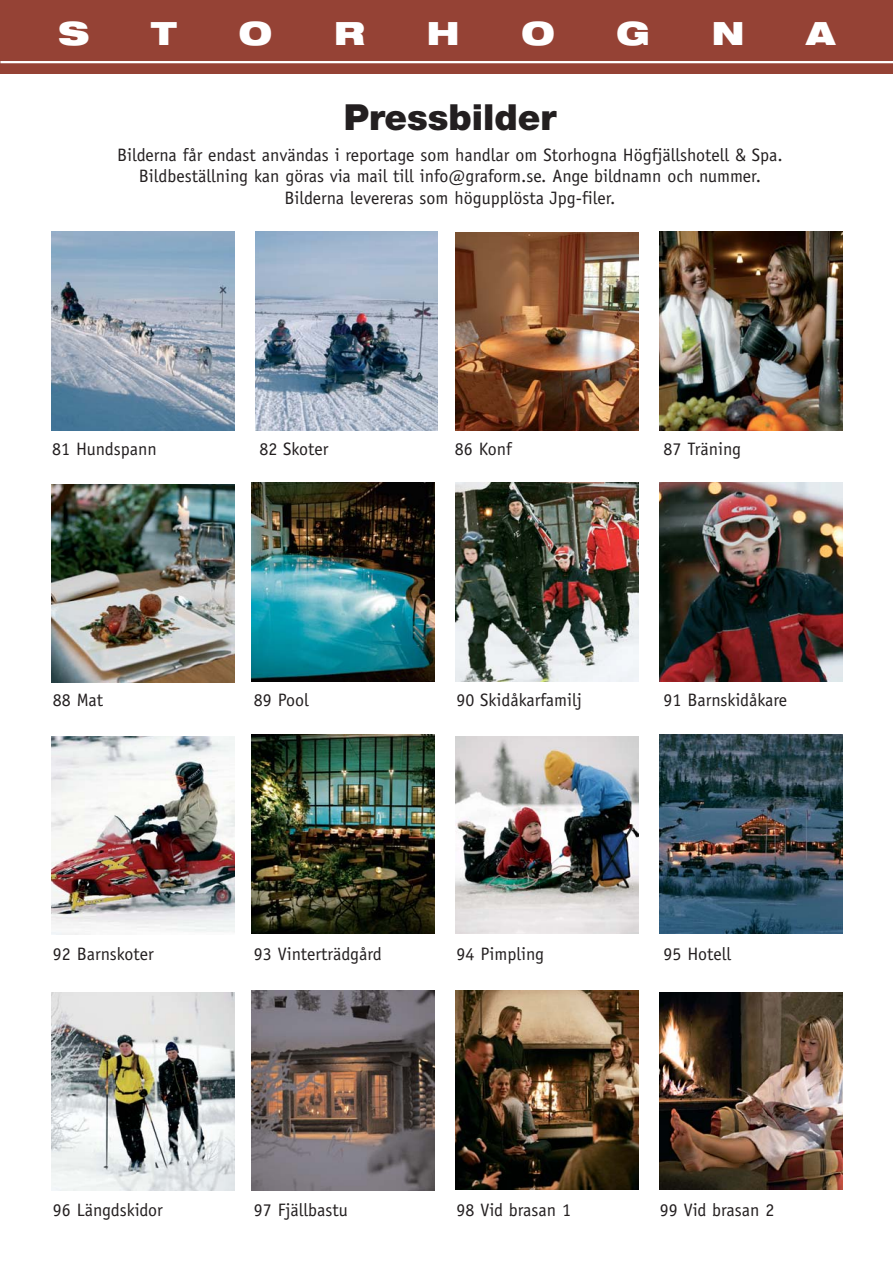
<style>
.page{position:relative;width:893px;height:1263px;background:#fff}
.page>*{position:absolute;margin:0;border:0;box-sizing:border-box;transform-origin:0 0}
.t1{font:900 36px "Helvetica Neue";color:#231f20}
.t2{font:900 expanded 32.1px "Helvetica Neue";color:#fff}
.t3{font:18px/21.6px "Officina Sans";color:#231f20;text-align:center}
</style>
<div class="page">
<div style="left:0;top:0;width:893px;height:74px;background:#954235"></div>
<hr style="left:0;top:61px;width:893px;height:2px;background:#fff">
<img style="left:51px;top:484px;width:183px;height:199px">
<img style="left:252px;top:483px;width:183px;height:198px">
<img style="left:456px;top:483px;width:182px;height:199px">
<img style="left:659px;top:483px;width:183px;height:199px">
<img style="left:456px;top:232px;width:182px;height:199px">
<img style="left:659px;top:231px;width:183px;height:200px">
<img style="left:51px;top:231px;width:183px;height:199px">
<img style="left:255px;top:231px;width:183px;height:199px">
<img style="left:51px;top:736px;width:183px;height:198px">
<img style="left:252px;top:734px;width:183px;height:199px">
<img style="left:456px;top:736px;width:182px;height:198px">
<img style="left:659px;top:734px;width:183px;height:200px">
<img style="left:51px;top:992px;width:183px;height:198px">
<img style="left:252px;top:990px;width:183px;height:200px">
<img style="left:456px;top:990px;width:182px;height:200px">
<img style="left:659px;top:992px;width:183px;height:198px">
<h2 class="t2" style="left:59px;top:21px;width:32px">S</h2>
<h2 class="t2" style="left:151px;top:21px;width:27px">T</h2>
<h2 class="t2" style="left:239px;top:21px;width:35px">O</h2>
<h2 class="t2" style="left:334px;top:21px;width:32px">R</h2>
<h2 class="t2" style="left:427px;top:21px;width:34px">H</h2>
<h2 class="t2" style="left:521px;top:21px;width:35px">O</h2>
<h2 class="t2" style="left:617px;top:21px;width:35px">G</h2>
<h2 class="t2" style="left:712px;top:21px;width:34px">N</h2>
<h2 class="t2" style="left:806px;top:21px;width:30px">A</h2>
<h1 class="t1" style="left:344px;top:105px;width:214px">Pressbilder</h1>
<p class="t3" style="left:117px;top:145px;width:667px">Bilderna får endast användas i reportage som handlar om Storhogna Högfjällshotell &amp; Spa.<br>Bildbeställning kan göras via mail till info@graform.se. Ange bildnamn och nummer.<br>Bilderna levereras som högupplösta Jpg-filer.</p>
<p class="t3" style="left:52px;top:440px;width:106px">81 Hundspann</p>
<p class="t3" style="left:259px;top:440px;width:71px">82 Skoter</p>
<p class="t3" style="left:455px;top:440px;width:58px">86 Konf</p>
<p class="t3" style="left:663px;top:440px;width:79px">87 Träning</p>
<p class="t3" style="left:53px;top:690px;width:52px">88 Mat</p>
<p class="t3" style="left:254px;top:690px;width:56px">89 Pool</p>
<p class="t3" style="left:456px;top:690px;width:127px">90 Skidåkarfamilj</p>
<p class="t3" style="left:663px;top:690px;width:125px">91 Barnskidåkare</p>
<p class="t3" style="left:53px;top:945px;width:102px">92 Barnskoter</p>
<p class="t3" style="left:254px;top:945px;width:129px">93 Vinterträdgård</p>
<p class="t3" style="left:456px;top:945px;width:89px">94 Pimpling</p>
<p class="t3" style="left:663px;top:945px;width:69px">95 Hotell</p>
<p class="t3" style="left:53px;top:1201px;width:111px">96 Längdskidor</p>
<p class="t3" style="left:254px;top:1201px;width:95px">97 Fjällbastu</p>
<p class="t3" style="left:456px;top:1201px;width:116px">98 Vid brasan 1</p>
<p class="t3" style="left:660px;top:1201px;width:116px">99 Vid brasan 2</p>
</div>
